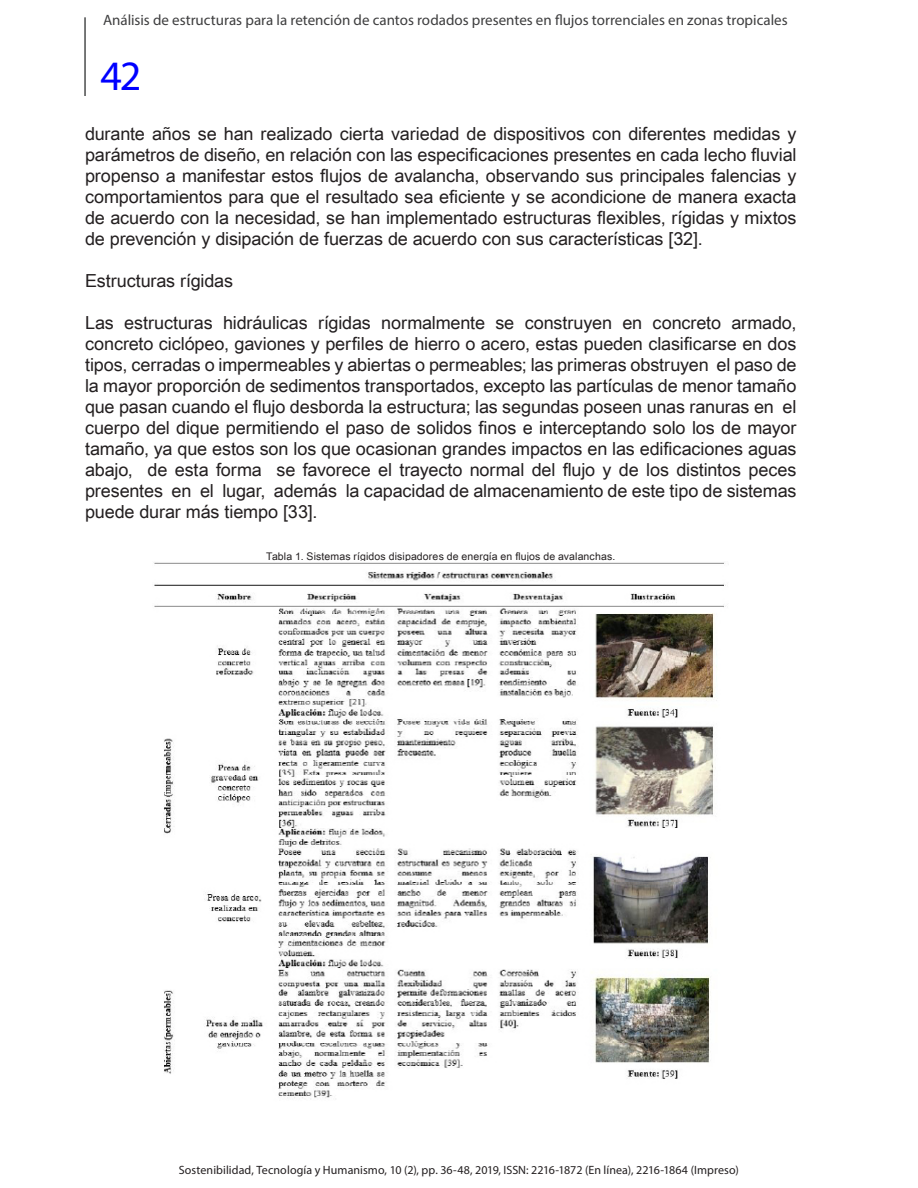
<style>
.page{position:relative;width:918px;height:1188px;background:#fff}
.page>*{position:absolute;margin:0;border:0;box-sizing:border-box;transform-origin:0 0}
.t1{font:42px "Myriad Pro";color:#00f}
.Cuerpo_Texto{font:18px/21px "Arial Unicode MS";letter-spacing:-.01em;color:#231f20;text-align:justify}
.t2{font:15px "Myriad Pro";color:#3e3e3f}
.t3{font:12px "Myriad Pro";letter-spacing:.005em;color:#231f20}
.Cuerpo_Texto-2{font:10.5px "Arial Unicode MS";letter-spacing:.015em;color:#231f20}
</style>
<div class="page">
<hr style="left:84px;top:17px;width:2px;height:79px;background:#4b4c4d">
<img style="left:154px;top:562px;width:572px;height:538px">
<p class="t2" style="left:103px;top:10px;width:686px">Análisis de estructuras para la retención de cantos rodados presentes en flujos torrenciales en zonas tropicales</p>
<h1 class="t1" style="left:100px;top:50px;width:43px">42</h1>
<p class="Cuerpo_Texto" style="left:85px;top:123px;width:713px">durante años se han realizado cierta variedad de dispositivos con diferentes medidas y parámetros de diseño, en relación con las especificaciones presentes en cada lecho fluvial propenso a manifestar estos flujos de avalancha, observando sus principales falencias y comportamientos para que el resultado sea eficiente y se acondicione de manera exacta de acuerdo con la necesidad, se han implementado estructuras flexibles, rígidas y mixtos de prevención y disipación de fuerzas de acuerdo con sus características [32].</p>
<p class="Cuerpo_Texto" style="left:85px;top:270px;width:150px">Estructuras rígidas</p>
<p class="Cuerpo_Texto" style="left:85px;top:312px;width:713px">Las estructuras hidráulicas rígidas normalmente se construyen en concreto armado, concreto ciclópeo, gaviones y perfiles de hierro o acero, estas pueden clasificarse en dos tipos, cerradas o impermeables y abiertas o permeables; las primeras obstruyen el paso de la mayor proporción de sedimentos transportados, excepto las partículas de menor tamaño que pasan cuando el flujo desborda la estructura; las segundas poseen unas ranuras en el cuerpo del dique permitiendo el paso de solidos finos e interceptando solo los de mayor tamaño, ya que estos son los que ocasionan grandes impactos en las edificaciones aguas abajo, de esta forma se favorece el trayecto normal del flujo y de los distintos peces presentes en el lugar, además la capacidad de almacenamiento de este tipo de sistemas puede durar más tiempo [33].</p>
<p class="Cuerpo_Texto-2" style="left:266px;top:549px;width:351px">Tabla 1. Sistemas rígidos disipadores de energía en flujos de avalanchas.</p>
<p class="t3" style="left:179px;top:1163px;width:561px">Sostenibilidad, Tecnología y Humanismo, 10 (2), pp. 36-48, 2019, ISSN: 2216-1872 (En línea), 2216-1864 (Impreso)</p>
</div>
